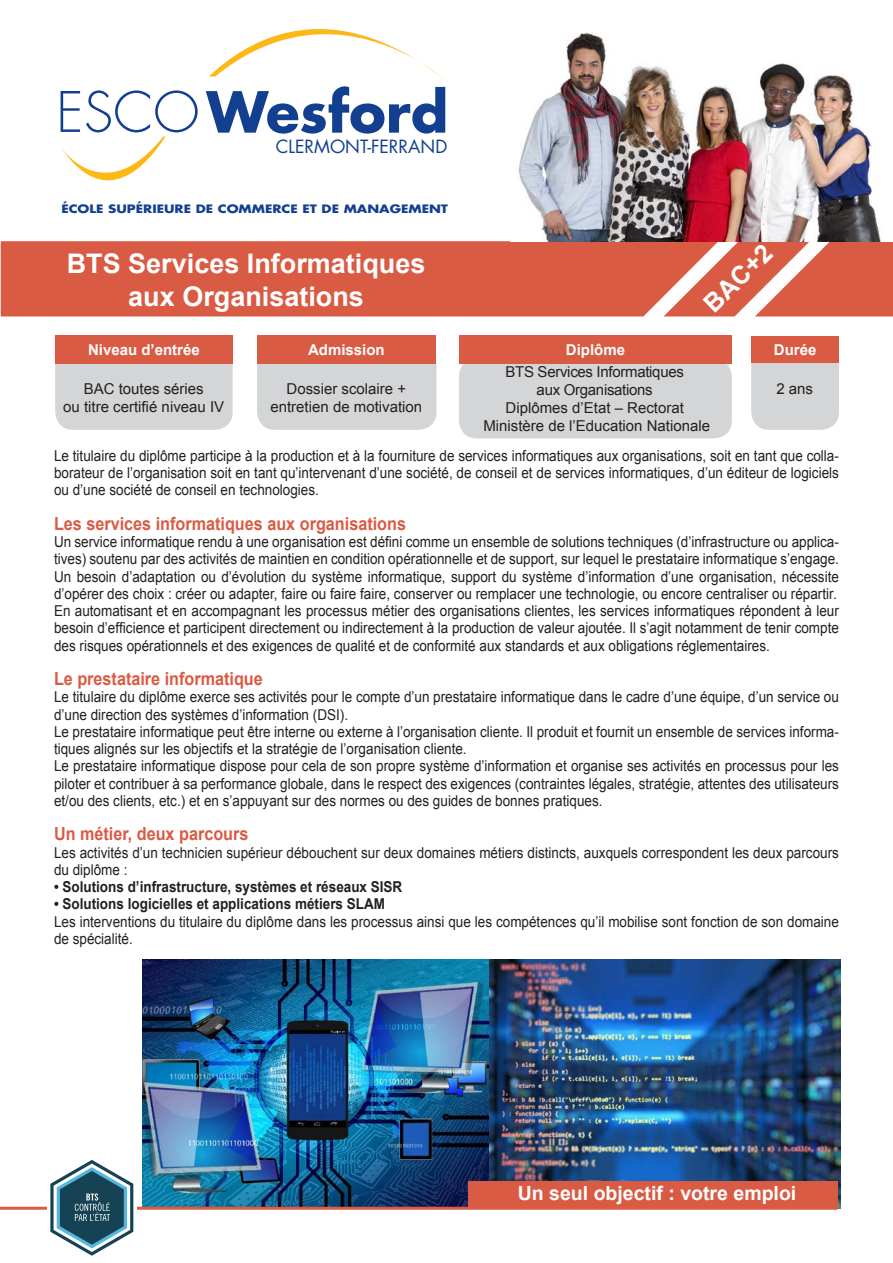
<style>
.page{position:relative;width:893px;height:1263px;background:#fff}
.page>*{position:absolute;margin:0;border:0;box-sizing:border-box;transform-origin:0 0}
.t1{font:700 55.05px "Futura";color:#123f90}
.t2{font:700 27px/32.4px "Arial";color:#fff;text-align:center}
.t3{font:700 25.5px "Arial";color:#fff}
.t4{font:700 19.5px "Arial";color:#fff}
.t5{font:700 18px "Arial";color:#da5b44;scale:.9 1}
.t6{font:17.7px "Futura";color:#123f90}
.t7{font:15px/17.2px "Arial";color:#231f20;scale:.9 1}
.t8{font:15px "Arial";color:#231f20}
.t9{font:700 15px "Arial";color:#231f20;scale:.9 1}
.t10{font:15px/18px "Arial";letter-spacing:-.02em;color:#231f20;text-align:center}
.t11{font:700 15px "Arial";color:#fff}
.t12{font:700 11.25px "Futura";color:#123f90;scale:1.19 1}
.s1{font-weight:300;font-size:54.3px}
</style>
<div class="page">
<img style="left:142px;top:959px;width:347px;height:248px">
<img style="left:489px;top:959px;width:352px;height:250px">
<div style="left:468px;top:1181px;width:370px;height:26px;background:#da5b44"></div>
<div style="left:1px;top:241px;width:892px;height:75px;background:#da5b44"></div>
<div style="left:55px;top:348px;width:178px;height:82px;background:#d4d5d7;border-radius:18px"></div>
<div style="left:257px;top:348px;width:179px;height:82px;background:#d4d5d7;border-radius:18px"></div>
<div style="left:459px;top:359px;width:273px;height:79px;background:#d4d5d7;border-radius:18px"></div>
<div style="left:751px;top:348px;width:88px;height:82px;background:#d4d5d7;border-radius:18px"></div>
<div style="left:55px;top:335px;width:178px;height:29px;background:#da5b44"></div>
<div style="left:257px;top:335px;width:179px;height:28px;background:#da5b44"></div>
<div style="left:459px;top:335px;width:273px;height:28px;background:#da5b44"></div>
<div style="left:751px;top:337px;width:88px;height:26px;background:#da5b44"></div>
<hr style="left:0;top:1207px;width:838px;height:3px;background:#da5b44">
<img style="left:518px;top:32px;width:363px;height:209px">
<svg style="left:209px;top:29px;width:235px;height:50px"></svg>
<svg style="left:62px;top:136px;width:103px;height:45px"></svg>
<div style="left:47px;top:1160px;width:90px;height:96px;background:#fff"></div>
<svg style="left:50px;top:1160px;width:83px;height:96px"></svg>
<p class="t1" style="left:56px;top:74px;width:394px"><span class="s1">ESCO</span> esford</p>
<p class="t1" style="left:207px;top:74px;width:63px">W</p>
<p class="t6" style="left:276px;top:135px;width:173px">CLERMONT-FERRAND</p>
<p class="t12" style="left:61px;top:201px;width:326px">ÉCOLE SUPÉRIEURE DE COMMERCE ET DE MANAGEMENT</p>
<p class="t2" style="left:67px;top:248px;width:360px">BTS Services Informatiques aux Organisations</p>
<p class="t3" style="left:696px;top:295px;width:86px;rotate:-44deg">BAC+2</p>
<p class="t11" style="left:88px;top:340px;width:113px">Niveau d’entrée</p>
<p class="t11" style="left:308px;top:339px;width:78px">Admission</p>
<p class="t11" style="left:566px;top:339px;width:61px">Diplôme</p>
<p class="t11" style="left:774px;top:340px;width:44px">Durée</p>
<p class="t8" style="left:84px;top:379px;width:122px">BAC toutes séries</p>
<p class="t8" style="left:63px;top:397px;width:162px">ou titre certifié niveau IV</p>
<p class="t8" style="left:287px;top:379px;width:121px">Dossier scolaire +</p>
<p class="t8" style="left:270px;top:397px;width:153px">entretien de motivation</p>
<p class="t10" style="left:505px;top:363px;width:180px">BTS Services Informatiques aux Organisations</p>
<p class="t8" style="left:505px;top:398px;width:180px">Diplômes d’Etat – Rectorat</p>
<p class="t8" style="left:483px;top:416px;width:228px">Ministère de l’Education Nationale</p>
<p class="t8" style="left:776px;top:379px;width:38px">2 ans</p>
<p class="t7" style="left:54px;top:447px;width:874px;text-align:justify">Le titulaire du diplôme participe à la production et à la fourniture de services informatiques aux organisations, soit en tant que colla&shy;borateur de l’organisation soit en tant qu’intervenant d’une société, de conseil et de services informatiques, d’un éditeur de logiciels ou d’une société de conseil en technologies.</p>
<p class="t5" style="left:54px;top:512px;width:393px">Les services informatiques aux organisations</p>
<p class="t7" style="left:54px;top:533px;width:874px">Un service informatique rendu à une organisation est défini comme un ensemble de solutions techniques (d’infrastructure ou applica&shy;tives) soutenu par des activités de maintien en condition opérationnelle et de support, sur lequel le prestataire informatique s’engage.</p>
<p class="t7" style="left:54px;top:568px;width:874px">Un besoin d’adaptation ou d’évolution du système informatique, support du système d’information d’une organisation, nécessite d’opérer des choix : créer ou adapter, faire ou faire faire, conserver ou remplacer une technologie, ou encore centraliser ou répartir.</p>
<p class="t7" style="left:54px;top:602px;width:874px;text-align:justify">En automatisant et en accompagnant les processus métier des organisations clientes, les services informatiques répondent à leur besoin d’efficience et participent directement ou indirectement à la production de valeur ajoutée. Il s’agit notamment de tenir compte des risques opérationnels et des exigences de qualité et de conformité aux standards et aux obligations réglementaires.</p>
<p class="t5" style="left:54px;top:667px;width:234px">Le prestataire informatique</p>
<p class="t7" style="left:54px;top:689px;width:874px">Le titulaire du diplôme exerce ses activités pour le compte d’un prestataire informatique dans le cadre d’une équipe, d’un service ou d’une direction des systèmes d’information (DSI).</p>
<p class="t7" style="left:54px;top:723px;width:874px">Le prestataire informatique peut être interne ou externe à l’organisation cliente. Il produit et fournit un ensemble de services informa&shy;tiques alignés sur les objectifs et la stratégie de l’organisation cliente.</p>
<p class="t7" style="left:54px;top:758px;width:874px;text-align:justify">Le prestataire informatique dispose pour cela de son propre système d’information et organise ses activités en processus pour les piloter et contribuer à sa performance globale, dans le respect des exigences (contraintes légales, stratégie, attentes des utilisateurs et/ou des clients, etc.) et en s’appuyant sur des normes ou des guides de bonnes pratiques.</p>
<p class="t5" style="left:54px;top:822px;width:218px">Un métier, deux parcours</p>
<p class="t7" style="left:54px;top:844px;width:874px">Les activités d’un technicien supérieur débouchent sur deux domaines métiers distincts, auxquels correspondent les deux parcours du diplôme :</p>
<p class="t9" style="left:54px;top:877px;width:389px">• Solutions d’infrastructure, systèmes et réseaux SISR</p>
<p class="t9" style="left:54px;top:894px;width:369px">• Solutions logicielles et applications métiers SLAM</p>
<p class="t7" style="left:54px;top:913px;width:874px">Les interventions du titulaire du diplôme dans les processus ainsi que les compétences qu’il mobilise sont fonction de son domaine de spécialité.</p>
<p class="t4" style="left:518px;top:1180px;width:280px">Un seul objectif : votre emploi</p>
</div>
